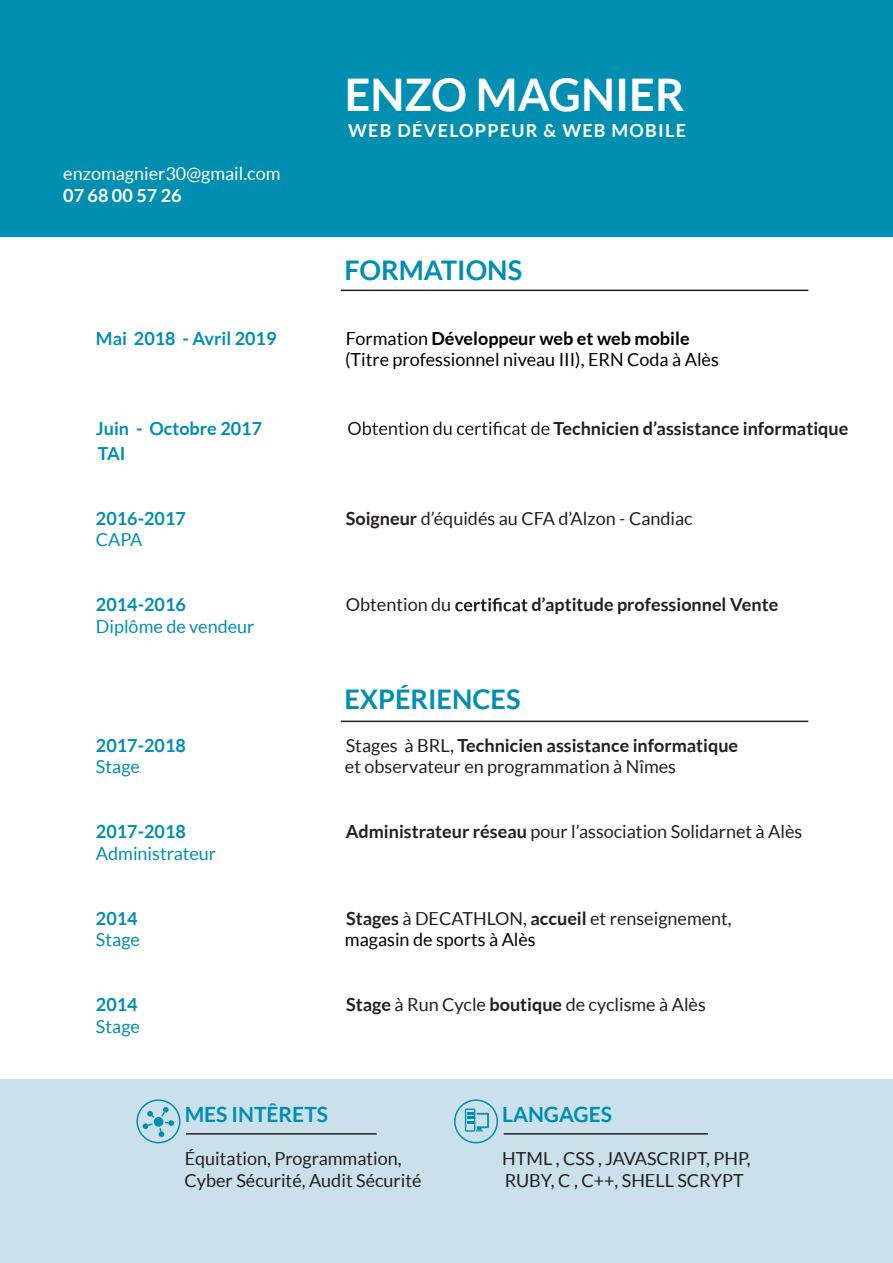
<style>
.page{position:relative;width:893px;height:1263px;background:#fff}
.page>*{position:absolute;margin:0;border:0;box-sizing:border-box;transform-origin:0 0}
.t1{font:700 45px "Lato";color:#fff}
.t2{font:700 27px "Lato";color:#008eb1}
.t3{font:700 21px "Lato";color:#008eb1}
.t4{font:18px "Lato";color:#231f20}
.t5{font:700 18px "Lato";color:#231f20}
.t6{font:700 18px "Lato";color:#008eb1}
.t7{font:18px/21.6px "Lato";color:#000001}
.t8{font:18px "Lato";color:#008eb1}
.t9{font:700 18px "Lato";letter-spacing:.07em;color:#fff}
.t10{font:18px "Lato";color:#fff}
.t11{font:18px "Lato";color:#000002}
.s1{font-weight:700}
.s2{font-weight:400}
</style>
<div class="page">
<div style="left:1px;top:1079px;width:892px;height:184px;background:#cae1ec"></div>
<div style="left:0;top:0;width:893px;height:236px;background:#008eb1"></div>
<svg style="left:348px;top:422px;width:201px;height:13px"></svg>
<svg style="left:455px;top:598px;width:73px;height:13px"></svg>
<hr style="left:341px;top:721px;width:467px;height:1px;background:#231f20">
<hr style="left:341px;top:290px;width:467px;height:1px;background:#231f20">
<hr style="left:186px;top:1133px;width:191px;height:1px;background:#231f20">
<hr style="left:504px;top:1133px;width:204px;height:1px;background:#231f20">
<svg style="left:454px;top:1099px;width:44px;height:44px"></svg>
<svg style="left:136px;top:1099px;width:44px;height:44px"></svg>
<p class="t10" style="left:63px;top:164px;width:219px">enzomagnier30@gmail.com</p>
<p class="t9" style="left:63px;top:185px;width:120px">07 68 00 57 26</p>
<h1 class="t1" style="left:345px;top:69px;width:341px">ENZO MAGNIER</h1>
<p class="t9" style="left:348px;top:120px;width:339px">WEB DÉVELOPPEUR &amp; WEB MOBILE</p>
<h2 class="t2" style="left:344px;top:255px;width:179px">FORMATIONS</h2>
<p class="t6" style="left:96px;top:328px;width:182px">Mai 2018 - Avril 2019</p>
<p class="t7" style="left:345px;top:327px;width:375px">Formation <span class="s1">Développeur web et web mobile </span>(Titre professionnel niveau III), ERN Coda à Alès</p>
<p class="t6" style="left:96px;top:418px;width:168px">Juin - Octobre 2017</p>
<p class="t5" style="left:554px;top:418px;width:296px">Technicien d’assistance informatique</p>
<p class="t6" style="left:98px;top:443px;width:29px">TAI</p>
<p class="t6" style="left:96px;top:508px;width:91px">2016-2017</p>
<p class="t4" style="left:346px;top:508px;width:348px"><span class="s1">Soigneur</span> d’équidés au CFA d’Alzon - Candiac</p>
<p class="t8" style="left:96px;top:530px;width:48px">CAPA</p>
<p class="t6" style="left:96px;top:594px;width:91px">2014-2016</p>
<p class="t4" style="left:346px;top:595px;width:107px">Obtention du</p>
<p class="t5" style="left:531px;top:594px;width:248px">d’aptitude professionnel Vente</p>
<p class="t8" style="left:96px;top:616px;width:160px">Diplôme de vendeur</p>
<h2 class="t2" style="left:344px;top:683px;width:178px">EXPÉRIENCES</h2>
<p class="t6" style="left:96px;top:735px;width:91px">2017-2018</p>
<p class="t5" style="left:346px;top:735px;width:394px"><span class="s2">Stages à BRL,</span> Technicien assistance informatique</p>
<p class="t8" style="left:96px;top:757px;width:46px">Stage</p>
<p class="t4" style="left:345px;top:757px;width:333px">et observateur en programmation à Nîmes</p>
<p class="t6" style="left:96px;top:821px;width:91px">2017-2018</p>
<p class="t4" style="left:346px;top:821px;width:458px"><span class="s1">Administrateur réseau</span> pour l’association Solidarnet à Alès</p>
<p class="t8" style="left:96px;top:843px;width:122px">Administrateur</p>
<p class="t6" style="left:96px;top:908px;width:43px">2014</p>
<p class="t4" style="left:346px;top:908px;width:387px"><span class="s1">Stages</span> à DECATHLON, <span class="s1">accueil</span> et renseignement,</p>
<p class="t8" style="left:96px;top:929px;width:46px">Stage</p>
<p class="t11" style="left:345px;top:929px;width:192px">magasin de sports à Alès</p>
<p class="t6" style="left:96px;top:994px;width:43px">2014</p>
<p class="t4" style="left:346px;top:994px;width:361px"><span class="s1">Stage</span> à Run Cycle <span class="s1">boutique</span> de cyclisme à Alès</p>
<p class="t8" style="left:96px;top:1016px;width:46px">Stage</p>
<p class="t3" style="left:185px;top:1102px;width:145px">MES INTÊRETS</p>
<p class="t3" style="left:502px;top:1102px;width:111px">LANGAGES</p>
<p class="t4" style="left:185px;top:1149px;width:218px">Équitation, Programmation,</p>
<p class="t4" style="left:502px;top:1149px;width:250px">HTML , CSS , JAVASCRIPT, PHP,</p>
<p class="t4" style="left:185px;top:1170px;width:238px">Cyber Sécurité, Audit Sécurité</p>
<p class="t4" style="left:505px;top:1170px;width:240px">RUBY, C , C++, SHELL SCRYPT</p>
</div>
